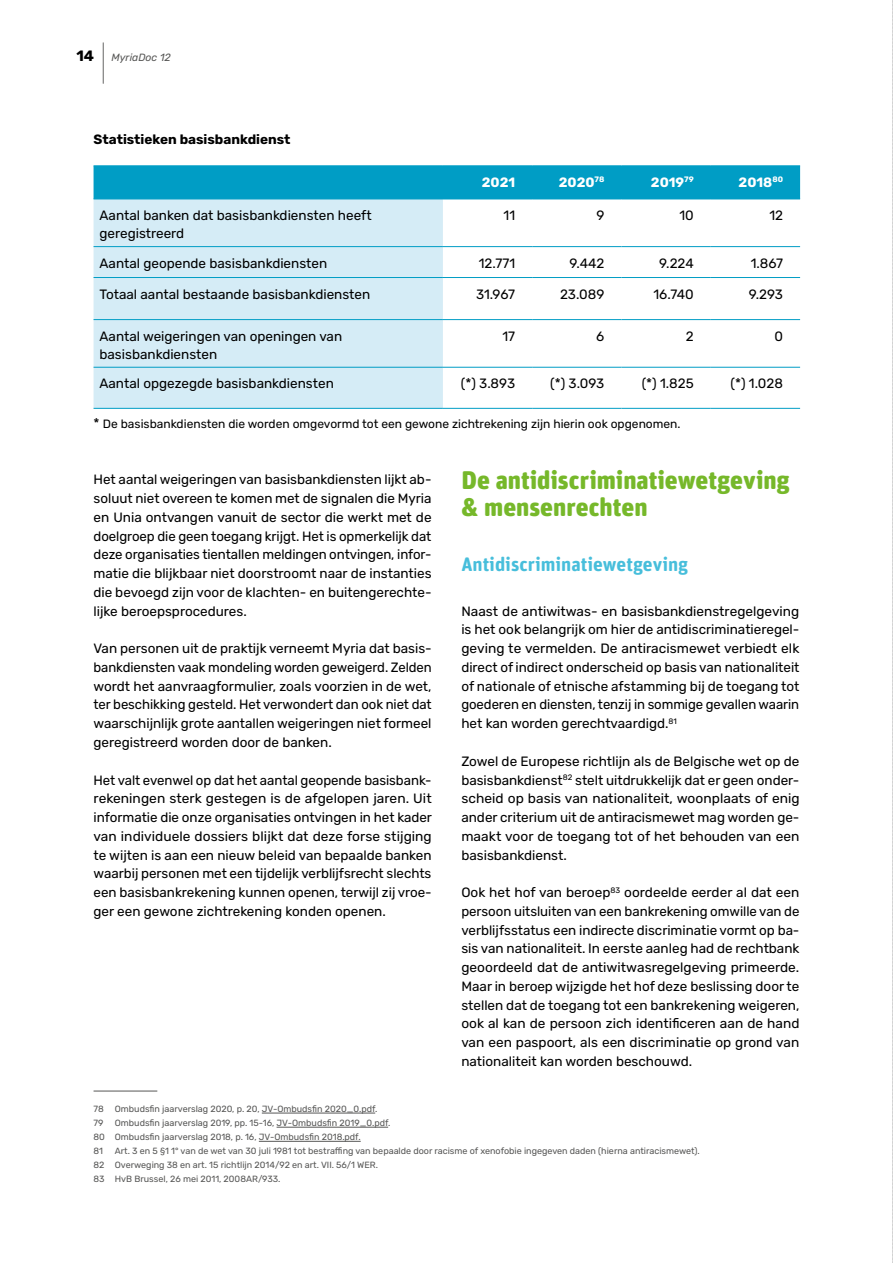
<style>
.page{position:relative;width:893px;height:1263px;background:#fff}
.page>*{position:absolute;margin:0;border:0;box-sizing:border-box;transform-origin:0 0}
.t1{font:300 37.5px "Rubik";color:#575756;scale:.4 1}
.H2_tekst{font:900 25.5px/27px "Unit Rounded OT";color:#76b82a}
.t2{font:700 19.5px "Unit Rounded OT";color:#47bedb}
.t3{font:700 15px "Rubik";color:#000}
.Body{font:13.5px/18.8px "Rubik";color:#000;text-align:justify}
.Body-2{font:700 13.5px "Rubik";color:#000}
.Body-3{font:700 13.5px "Rubik";color:#fff}
.Body-4{font:12px "Rubik";color:#000}
.t4{font:italic 10.5px "Rubik";color:#575756}
.Voetnoot{font:9px "Rubik";color:#575756}
.s1{font-size:13.5px}
</style>
<div class="page">
<hr style="left:892px;top:0;width:1px;height:1263px;background:#c6c6c6">
<hr style="left:94px;top:1091px;width:63px;height:1px;background:#575756">
<hr style="left:262px;top:1113px;width:113px;height:1px;background:#575756">
<hr style="left:277px;top:1127px;width:111px;height:1px;background:#575756">
<hr style="left:259px;top:1141px;width:102px;height:1px;background:#575756">
<div style="left:94px;top:166px;width:706px;height:33px;background:#009dc5"></div>
<div style="left:94px;top:200px;width:349px;height:208px;background:#d5ecf6"></div>
<hr style="left:94px;top:165px;width:349px;height:1px;background:#009dc5">
<hr style="left:443px;top:165px;width:89px;height:1px;background:#009dc5">
<hr style="left:532px;top:165px;width:89px;height:1px;background:#009dc5">
<hr style="left:621px;top:165px;width:90px;height:1px;background:#009dc5">
<hr style="left:711px;top:165px;width:89px;height:1px;background:#009dc5">
<hr style="left:94px;top:199px;width:349px;height:1px;background:#009dc5">
<hr style="left:443px;top:199px;width:89px;height:1px;background:#009dc5">
<hr style="left:532px;top:199px;width:89px;height:1px;background:#009dc5">
<hr style="left:621px;top:199px;width:90px;height:1px;background:#009dc5">
<hr style="left:711px;top:199px;width:89px;height:1px;background:#009dc5">
<hr style="left:94px;top:246px;width:349px;height:1px;background:#009dc5">
<hr style="left:443px;top:246px;width:89px;height:1px;background:#009dc5">
<hr style="left:532px;top:246px;width:89px;height:1px;background:#009dc5">
<hr style="left:621px;top:246px;width:90px;height:1px;background:#009dc5">
<hr style="left:711px;top:246px;width:89px;height:1px;background:#009dc5">
<hr style="left:94px;top:277px;width:349px;height:1px;background:#009dc5">
<hr style="left:443px;top:277px;width:89px;height:1px;background:#009dc5">
<hr style="left:532px;top:277px;width:89px;height:1px;background:#009dc5">
<hr style="left:621px;top:277px;width:90px;height:1px;background:#009dc5">
<hr style="left:711px;top:277px;width:89px;height:1px;background:#009dc5">
<hr style="left:94px;top:319px;width:349px;height:1px;background:#009dc5">
<hr style="left:443px;top:319px;width:89px;height:1px;background:#009dc5">
<hr style="left:532px;top:319px;width:89px;height:1px;background:#009dc5">
<hr style="left:621px;top:319px;width:90px;height:1px;background:#009dc5">
<hr style="left:711px;top:319px;width:89px;height:1px;background:#009dc5">
<hr style="left:94px;top:367px;width:349px;height:1px;background:#009dc5">
<hr style="left:443px;top:367px;width:89px;height:1px;background:#009dc5">
<hr style="left:532px;top:367px;width:89px;height:1px;background:#009dc5">
<hr style="left:621px;top:367px;width:90px;height:1px;background:#009dc5">
<hr style="left:711px;top:367px;width:89px;height:1px;background:#009dc5">
<hr style="left:94px;top:408px;width:349px;height:1px;background:#009dc5">
<hr style="left:443px;top:408px;width:89px;height:1px;background:#009dc5">
<hr style="left:532px;top:408px;width:89px;height:1px;background:#009dc5">
<hr style="left:621px;top:408px;width:90px;height:1px;background:#009dc5">
<hr style="left:711px;top:408px;width:89px;height:1px;background:#009dc5">
<p class="t3" style="left:77px;top:47px;width:19px">14</p>
<h1 class="t1" style="left:102px;top:42px;width:10px">|</h1>
<p class="t4" style="left:111px;top:52px;width:61px">MyriaDoc 12</p>
<p class="Body-2" style="left:94px;top:132px;width:198px">Statistieken basisbankdienst</p>
<p class="Body-3" style="left:482px;top:175px;width:35px">2021</p>
<p class="Body-3" style="left:559px;top:175px;width:47px">2020<sup>78</sup></p>
<p class="Body-3" style="left:651px;top:175px;width:44px">2019<sup>79</sup></p>
<p class="Body-3" style="left:739px;top:175px;width:46px">2018<sup>80</sup></p>
<p class="Body" style="left:100px;top:207px;width:274px;line-height:18px">Aantal banken dat basisbankdiensten heeft geregistreerd</p>
<p class="Body" style="left:504px;top:206px;width:13px">11</p>
<p class="Body" style="left:596px;top:206px;width:10px">9</p>
<p class="Body" style="left:679px;top:206px;width:16px">10</p>
<p class="Body" style="left:769px;top:206px;width:15px">12</p>
<p class="Body" style="left:100px;top:254px;width:229px">Aantal geopende basisbankdiensten</p>
<p class="Body" style="left:479px;top:254px;width:38px">12.771</p>
<p class="Body" style="left:569px;top:254px;width:37px">9.442</p>
<p class="Body" style="left:659px;top:254px;width:36px">9.224</p>
<p class="Body" style="left:751px;top:254px;width:34px">1.867</p>
<p class="Body" style="left:100px;top:285px;width:272px">Totaal aantal bestaande basisbankdiensten</p>
<p class="Body" style="left:476px;top:285px;width:40px">31.967</p>
<p class="Body" style="left:560px;top:285px;width:46px">23.089</p>
<p class="Body" style="left:653px;top:285px;width:42px">16.740</p>
<p class="Body" style="left:749px;top:285px;width:36px">9.293</p>
<p class="Body" style="left:100px;top:327px;width:244px;line-height:18px">Aantal weigeringen van openingen van basisbankdiensten</p>
<p class="Body" style="left:502px;top:327px;width:14px">17</p>
<p class="Body" style="left:596px;top:327px;width:10px">6</p>
<p class="Body" style="left:686px;top:327px;width:9px">2</p>
<p class="Body" style="left:774px;top:327px;width:10px">0</p>
<p class="Body" style="left:99px;top:375px;width:236px">Aantal opgezegde basisbankdiensten</p>
<p class="Body" style="left:461px;top:375px;width:56px">(*) 3.893</p>
<p class="Body" style="left:550px;top:375px;width:56px">(*) 3.093</p>
<p class="Body" style="left:642px;top:375px;width:54px">(*) 1.825</p>
<p class="Body" style="left:730px;top:375px;width:54px">(*) 1.028</p>
<p class="Body-4" style="left:93px;top:417px;width:589px"><span class="s1">*</span> De basisbankdiensten die worden omgevormd tot een gewone zichtrekening zijn hierin ook opgenomen.</p>
<p class="Body" style="left:94px;top:471px;width:340px">Het aantal weigeringen van basisbankdiensten lijkt ab&shy;soluut niet overeen te komen met de signalen die Myria en Unia ontvangen vanuit de sector die werkt met de doelgroep die geen toegang krijgt. Het is opmerkelijk dat deze organisaties tientallen meldingen ontvingen, infor&shy;matie die blijkbaar niet doorstroomt naar de instanties die bevoegd zijn voor de klachten- en buitengerechte&shy;lijke beroepsprocedures.</p>
<p class="Body" style="left:94px;top:639px;width:340px">Van personen uit de praktijk verneemt Myria dat basis&shy;bankdiensten vaak mondeling worden geweigerd. Zelden wordt het aanvraagformulier, zoals voorzien in de wet, ter beschikking gesteld. Het verwondert dan ook niet dat waarschijnlijk grote aantallen weigeringen niet formeel geregistreerd worden door de banken.</p>
<p class="Body" style="left:94px;top:771px;width:340px">Het valt evenwel op dat het aantal geopende basisbank&shy;rekeningen sterk gestegen is de afgelopen jaren. Uit informatie die onze organisaties ontvingen in het kader van individuele dossiers blijkt dat deze forse stijging te wijten is aan een nieuw beleid van bepaalde banken waarbij personen met een tijdelijk verblijfsrecht slechts een basisbankrekening kunnen openen, terwijl zij vroe&shy;ger een gewone zichtrekening konden openen.</p>
<p class="H2_tekst" style="left:461px;top:467px;width:330px">De antidiscriminatiewetgeving &amp; mensenrechten</p>
<h3 class="t2" style="left:461px;top:551px;width:228px">Antidiscriminatiewetgeving</h3>
<p class="Body" style="left:461px;top:602px;width:340px">Naast de antiwitwas- en basisbankdienstregelgeving is het ook belangrijk om hier de antidiscriminatieregel&shy;geving te vermelden. De antiracismewet verbiedt elk direct of indirect onderscheid op basis van nationaliteit of nationale of etnische afstamming bij de toegang tot goederen en diensten, tenzij in sommige gevallen waarin het kan worden gerechtvaardigd.<sup>81</sup></p>
<p class="Body" style="left:461px;top:752px;width:340px">Zowel de Europese richtlijn als de Belgische wet op de basisbankdienst<sup>82</sup> stelt uitdrukkelijk dat er geen onder-</p>
<p class="Body" style="left:461px;top:789px;width:340px">scheid op basis van nationaliteit, woonplaats of enig ander criterium uit de antiracismewet mag worden ge&shy;maakt voor de toegang tot of het behouden van een basisbankdienst.</p>
<p class="Body" style="left:461px;top:883px;width:340px">Ook het hof van beroep<sup>83</sup> oordeelde eerder al dat een persoon uitsluiten van een bankrekening omwille van de verblijfsstatus een indirecte discriminatie vormt op ba&shy;sis van nationaliteit. In eerste aanleg had de rechtbank geoordeeld dat de antiwitwasregelgeving primeerde.<br>Maar in beroep wijzigde het hof deze beslissing door te stellen dat de toegang tot een bankrekening weigeren, ook al kan de persoon zich identificeren aan de hand van een paspoort, als een discriminatie op grond van nationaliteit kan worden beschouwd.</p>
<p class="Voetnoot" style="left:94px;top:1103px;width:285px">78 Ombudsfin jaarverslag 2020, p. 20, JV-Ombudsfin 2020_0.pdf.</p>
<p class="Voetnoot" style="left:94px;top:1117px;width:11px">79</p>
<p class="Voetnoot" style="left:115px;top:1117px;width:277px">Ombudsfin jaarverslag 2019, pp. 15-16, JV-Ombudsfin 2019_0.pdf.</p>
<p class="Voetnoot" style="left:94px;top:1132px;width:269px">80 Ombudsfin jaarverslag 2018, p. 16, JV-Ombudsfin 2018.pdf.</p>
<p class="Voetnoot" style="left:94px;top:1146px;width:11px">81</p>
<p class="Voetnoot" style="left:115px;top:1146px;width:587px">Art. 3 en 5 §1 1° van de wet van 30 juli 1981 tot bestraffing van bepaalde door racisme of xenofobie ingegeven daden (hierna antiracismewet).</p>
<p class="Voetnoot" style="left:94px;top:1160px;width:286px">82 Overweging 38 en art. 15 richtlijn 2014/92 en art. VII. 56/1 WER.</p>
<p class="Voetnoot" style="left:94px;top:1174px;width:189px">83 HvB Brussel, 26 mei 2011, 2008AR/933.</p>
</div>
